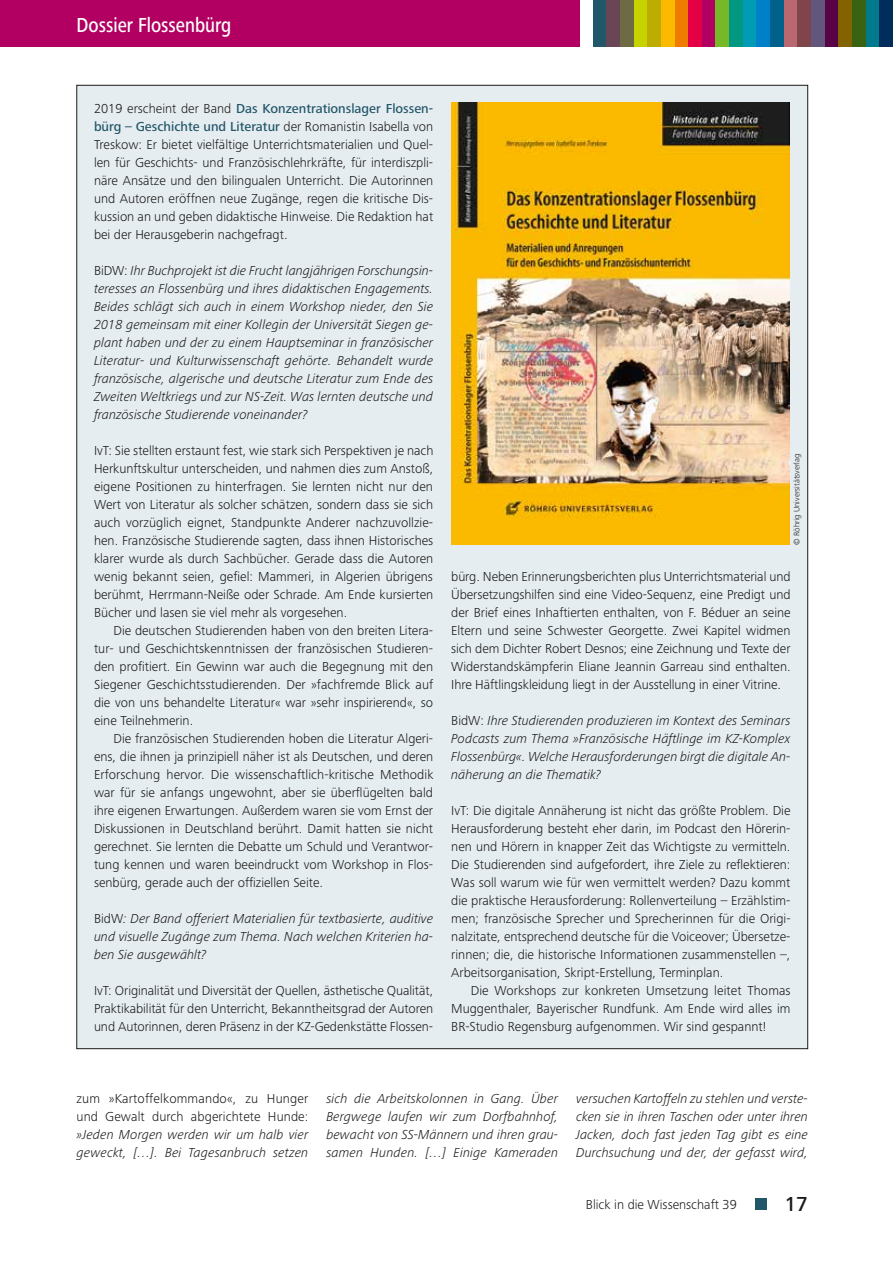
<style>
.page{position:relative;width:893px;height:1263px;background:#fff}
.page>*{position:absolute;margin:0;border:0;box-sizing:border-box;transform-origin:0 0}
.t1{font:500 21px "Frutiger Next LTW1 G";color:#fff;scale:.85 1}
.t2{font:500 21px "Frutiger Next LTW1 G";color:#1a1a18}
.t3{font:300 13.5px/18px "Frutiger Next LTW1 G";color:#1a1a18;text-align:justify}
.t4{font:italic 300 13.5px/18px "Frutiger Next LTW1 G";color:#1a1a18;text-align:justify}
.t5{font:300 8.25px "Frutiger Next LTW1 G";color:#1a1a18}
.s1{font-weight:500;color:#225669}
.s2{font-style:normal}
</style>
<div class="page">
<div style="left:755px;top:1198px;width:11px;height:11px;background:#225669"></div>
<div style="left:593px;top:0;width:13px;height:47px;background:#225669"></div>
<div style="left:606px;top:0;width:14px;height:47px;background:#6a4555"></div>
<div style="left:620px;top:0;width:14px;height:47px;background:#6e6a44"></div>
<div style="left:634px;top:0;width:13px;height:47px;background:#c7d300"></div>
<div style="left:647px;top:0;width:14px;height:47px;background:#bdad00"></div>
<div style="left:661px;top:0;width:14px;height:47px;background:#fbba00"></div>
<div style="left:675px;top:0;width:13px;height:47px;background:#ef7c00"></div>
<div style="left:688px;top:0;width:14px;height:47px;background:#e40045"></div>
<div style="left:702px;top:0;width:14px;height:47px;background:#b10061"></div>
<div style="left:716px;top:0;width:13px;height:47px;background:#76b828"></div>
<div style="left:729px;top:0;width:14px;height:47px;background:#009881"></div>
<div style="left:743px;top:0;width:14px;height:47px;background:#009bb4"></div>
<div style="left:757px;top:0;width:13px;height:47px;background:#0080c8"></div>
<div style="left:770px;top:0;width:14px;height:47px;background:#00618a"></div>
<div style="left:784px;top:0;width:13px;height:47px;background:#b96770"></div>
<div style="left:797px;top:0;width:14px;height:47px;background:#80454b"></div>
<div style="left:811px;top:0;width:14px;height:47px;background:#62567d"></div>
<div style="left:825px;top:0;width:13px;height:47px;background:#580247"></div>
<div style="left:838px;top:0;width:14px;height:47px;background:#826300"></div>
<div style="left:852px;top:0;width:14px;height:47px;background:#3a6311"></div>
<div style="left:866px;top:0;width:13px;height:47px;background:#007a8c"></div>
<div style="left:879px;top:0;width:14px;height:47px;background:#002d5b"></div>
<div style="left:0;top:0;width:579px;height:47px;background:#b10061"></div>
<div style="left:77px;top:85px;width:731px;height:964px;background:#e6edf1"></div>
<img style="left:451px;top:102px;width:338px;height:443px">
<h1 class="t1" style="left:77px;top:13px;width:183px">Dossier Flossenbürg</h1>
<p class="t3" style="left:94px;top:99px;width:341px">2019 erscheint der Band <span class="s1">Das Konzentrationslager Flossen&shy;bürg – Geschichte und Literatur</span> der Romanistin Isabella von Treskow: Er bietet vielfältige Unterrichtsmaterialien und Quel&shy;len für Geschichts- und Französischlehrkräfte, für interdiszpli&shy;näre Ansätze und den bilingualen Unterricht. Die Autorinnen und Autoren eröffnen neue Zugänge, regen die kritische Dis&shy;kussion an und geben didaktische Hinweise. Die Redaktion hat bei der Herausgeberin nachgefragt.</p>
<p class="t4" style="left:94px;top:261px;width:341px"><span class="s2">BiDW:</span> Ihr Buchprojekt ist die Frucht langjährigen Forschungsin&shy;teresses an Flossenbürg und ihres didaktischen Engagements.<br>Beides schlägt sich auch in einem Workshop nieder, den Sie 2018 gemeinsam mit einer Kollegin der Universität Siegen ge&shy;plant haben und der zu einem Hauptseminar in französischer Literatur- und Kulturwissenschaft gehörte. Behandelt wurde französische, algerische und deutsche Literatur zum Ende des Zweiten Weltkriegs und zur NS-Zeit. Was lernten deutsche und französische Studierende voneinander?</p>
<p class="t3" style="left:94px;top:441px;width:341px">IvT: Sie stellten erstaunt fest, wie stark sich Perspektiven je nach Herkunftskultur unterscheiden, und nahmen dies zum Anstoß, eigene Positionen zu hinterfragen. Sie lernten nicht nur den Wert von Literatur als solcher schätzen, sondern dass sie sich auch vorzüglich eignet, Standpunkte Anderer nachzuvollzie&shy;hen. Französische Studierende sagten, dass ihnen Historisches klarer wurde als durch Sachbücher. Gerade dass die Autoren wenig bekannt seien, gefiel: Mammeri, in Algerien übrigens berühmt, Herrmann-Neiße oder Schrade. Am Ende kursierten Bücher und lasen sie viel mehr als vorgesehen.</p>
<p class="t3" style="left:94px;top:621px;width:341px;text-indent:19px">Die deutschen Studierenden haben von den breiten Litera&shy;tur- und Geschichtskenntnissen der französischen Studieren&shy;den profitiert. Ein Gewinn war auch die Begegnung mit den Siegener Geschichtsstudierenden. Der »fachfremde Blick auf die von uns behandelte Literatur« war »sehr inspirierend«, so eine Teilnehmerin.</p>
<p class="t3" style="left:94px;top:729px;width:341px;text-indent:19px">Die französischen Studierenden hoben die Literatur Algeri&shy;ens, die ihnen ja prinzipiell näher ist als Deutschen, und deren Erforschung hervor. Die wissenschaftlich-kritische Methodik war für sie anfangs ungewohnt, aber sie überflügelten bald ihre eigenen Erwartungen. Außerdem waren sie vom Ernst der Diskussionen in Deutschland berührt. Damit hatten sie nicht gerechnet. Sie lernten die Debatte um Schuld und Verantwor&shy;tung kennen und waren beeindruckt vom Workshop in Flos&shy;senbürg, gerade auch der offiziellen Seite.</p>
<p class="t4" style="left:94px;top:909px;width:341px"><span class="s2">BidW</span>: Der Band offeriert Materialien für textbasierte, auditive und visuelle Zugänge zum Thema. Nach welchen Kriterien ha&shy;ben Sie ausgewählt?</p>
<p class="t3" style="left:94px;top:981px;width:341px">IvT: Originalität und Diversität der Quellen, ästhetische Qualität, Praktikabilität für den Unterricht, Bekanntheitsgrad der Autoren und Autorinnen, deren Präsenz in der KZ-Gedenkstätte Flossen-</p>
<p class="t5" style="left:792px;top:545px;width:93px;rotate:-90deg">© Röhrig Universitätsverlag</p>
<p class="t3" style="left:451px;top:567px;width:341px">bürg. Neben Erinnerungsberichten plus Unterrichtsmaterial und Übersetzungshilfen sind eine Video-Sequenz, eine Predigt und der Brief eines Inhaftierten enthalten, von F. Béduer an seine Eltern und seine Schwester Georgette. Zwei Kapitel widmen sich dem Dichter Robert Desnos; eine Zeichnung und Texte der Widerstandskämpferin Eliane Jeannin Garreau sind enthalten.<br>Ihre Häftlingskleidung liegt in der Ausstellung in einer Vitrine.</p>
<p class="t4" style="left:451px;top:711px;width:341px"><span class="s2">BidW:</span> Ihre Studierenden produzieren im Kontext des Seminars Podcasts zum Thema »Französische Häftlinge im KZ-Komplex Flossenbürg«. Welche Herausforderungen birgt die digitale An&shy;näherung an die Thematik?</p>
<p class="t3" style="left:451px;top:801px;width:341px">IvT: Die digitale Annäherung ist nicht das größte Problem. Die Herausforderung besteht eher darin, im Podcast den Hörerin&shy;nen und Hörern in knapper Zeit das Wichtigste zu vermitteln.<br>Die Studierenden sind aufgefordert, ihre Ziele zu reflektieren:<br>Was soll warum wie für wen vermittelt werden? Dazu kommt die praktische Herausforderung: Rollenverteilung – Erzählstim&shy;men; französische Sprecher und Sprecherinnen für die Origi&shy;nalzitate, entsprechend deutsche für die Voiceover; Übersetze&shy;rinnen; die, die historische Informationen zusammenstellen –, Arbeitsorganisation, Skript-Erstellung, Terminplan.</p>
<p class="t3" style="left:451px;top:981px;width:341px;text-indent:19px">Die Workshops zur konkreten Umsetzung leitet Thomas Muggenthaler, Bayerischer Rundfunk. Am Ende wird alles im BR-Studio Regensburg aufgenommen. Wir sind gespannt!</p>
<p class="t3" style="left:77px;top:1089px;width:233px">zum »Kartoffelkommando«, zu Hunger und Gewalt durch abgerichtete Hunde:</p>
<p class="t4" style="left:77px;top:1125px;width:233px">»Jeden Morgen werden wir um halb vier geweckt, […]. Bei Tagesanbruch setzen</p>
<p class="t4" style="left:326px;top:1089px;width:233px">sich die Arbeitskolonnen in Gang. Über Bergwege laufen wir zum Dorfbahnhof, bewacht von SS-Männern und ihren grau&shy;samen Hunden. […] Einige Kameraden</p>
<p class="t4" style="left:576px;top:1089px;width:233px">versuchen Kartoffeln zu stehlen und verste&shy;cken sie in ihren Taschen oder unter ihren Jacken, doch fast jeden Tag gibt es eine Durchsuchung und der, der gefasst wird,</p>
<p class="t3" style="left:586px;top:1195px;width:152px">Blick in die Wissenschaft 39</p>
<h1 class="t2" style="left:784px;top:1192px;width:25px">17</h1>
</div>
